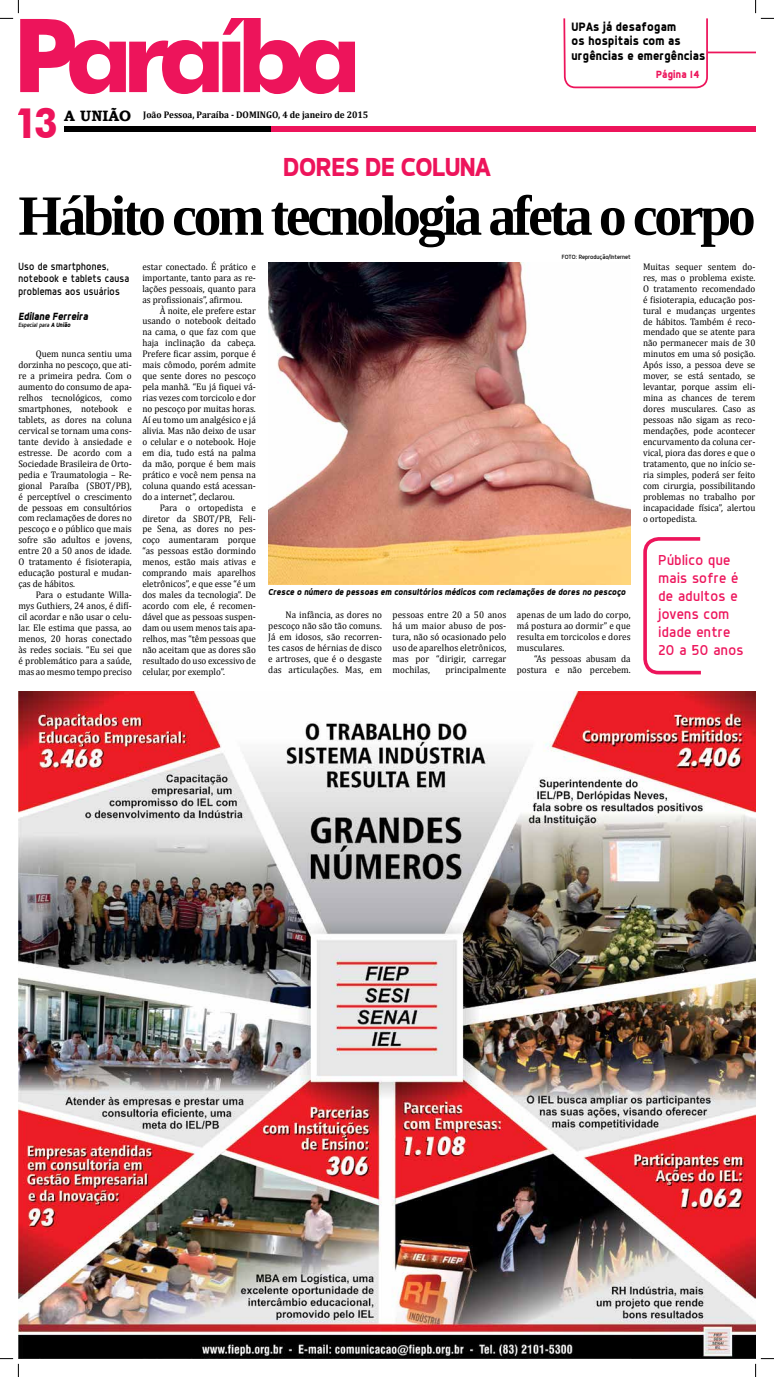
<style>
.page{position:relative;width:774px;height:1377px;background:#fff}
.page>*{position:absolute;margin:0;border:0;box-sizing:border-box;transform-origin:0 0}
.t1{font:700 56.88px "Liberation Serif";letter-spacing:-.06em;color:#000}
.t2{font:700 42px "Futura BT";color:#ed145b;scale:.9 1}
.t3{font:700 26.25px "Dyno";letter-spacing:-.03em;color:#ed145b}
.t4{font:14.53px/18.1px "Dyno";letter-spacing:.03em;color:#ed145b}
.t5{font:700 12.25px/14.7px "Dyno";letter-spacing:.02em;color:#000;scale:.95 1}
.t6{font:10.5px/12.6px "Dyno";letter-spacing:.03em;color:#000;scale:.93 1}
.t7{font:italic 700 10.5px "Dyno";color:#000;scale:.95 1}
.t8{font:700 10.5px "Dyno";letter-spacing:.02em;color:#ed145b;scale:.95 1}
.t9{font:9.62px/10.9px "Cambria";color:#000;text-align:justify;scale:.95 1}
.t10{font:700 9.62px "Cambria";color:#000;scale:.95 1}
.t11{font:italic 700 8.75px "Dyno";letter-spacing:.01em;color:#000;scale:.95 1}
.t12{font:6.12px "Dyno";color:#000}
.t13{font:italic 6.12px "Dyno";color:#000;scale:.95 1}
.s1{font-family:"Bookman Old Style";font-size:14.96px}
.s2{font-weight:700}
</style>
<div class="page">
<div style="left:64px;top:126px;width:207px;height:5px;background:#000"></div>
<div style="left:271px;top:126px;width:484px;height:5px;background:#ed145b"></div>
<svg style="left:562px;top:18px;width:146px;height:114px"></svg>
<hr style="left:707px;top:52px;width:48px;height:1px;background:#ed145b">
<img style="left:268px;top:262px;width:362px;height:322px">
<svg style="left:643px;top:537px;width:58px;height:138px"></svg>
<img style="left:18px;top:692px;width:737px;height:666px">
<svg style="left:0;top:0;width:355px;height:94px"></svg>
<svg style="left:0;top:1357px;width:19px;height:19px"></svg>
<svg style="left:755px;top:0;width:18px;height:19px"></svg>
<svg style="left:754px;top:1357px;width:19px;height:19px"></svg>
<h2 class="t2" style="left:15px;top:97px;width:49px">13</h2>
<p class="t10" style="left:64px;top:108px;width:321px"><span class="s1">A UNIÃO</span> João Pessoa, Paraíba - DOMINGO, 4 de janeiro de 2015</p>
<h3 class="t3" style="left:283px;top:151px;width:207px">dores de coluna</h3>
<p class="t5" style="left:571px;top:19px;width:142px">UPAs já desafogam<br>os hospitais com as urgências e emergências</p>
<p class="t8" style="left:656px;top:68px;width:47px">Página 14</p>
<h1 class="t1" style="left:18px;top:177px;width:738px">Hábito com tecnologia afeta o corpo</h1>
<p class="t6" style="left:18px;top:260px;width:121px">Uso de smartphones, notebook e tablets causa problemas aos usuários</p>
<p class="t7" style="left:18px;top:310px;width:75px">Edilane Ferreira</p>
<p class="t13" style="left:18px;top:322px;width:56px">Especial para <span class="s2">A União</span></p>
<p class="t9" style="left:18px;top:348px;width:121px;text-indent:17px">Quem nunca sentiu uma dorzinha no pescoço, que ati&shy;re a primeira pedra. Com o aumento do consumo de apa&shy;relhos tecnológicos, como smartphones, notebook e tablets, as dores na coluna cervical se tornam uma cons&shy;tante devido à ansiedade e estresse. De acordo com a Sociedade Brasileira de Orto&shy;pedia e Traumatologia – Re&shy;gional Paraíba (SBOT/PB), é perceptível o crescimento de pessoas em consultórios com reclamações de dores no pescoço e o público que mais sofre são adultos e jovens, entre 20 a 50 anos de idade.<br>O tratamento é fisioterapia, educação postural e mudan&shy;ças de hábitos.</p>
<p class="t9" style="left:18px;top:589px;width:121px;text-indent:17px">Para o estudante Willa&shy;mys Guthiers, 24 anos, é difí&shy;cil acordar e não usar o celu&shy;lar. Ele estima que passa, ao menos, 20 horas conectado às redes sociais. “Eu sei que é problemático para a saúde, mas ao mesmo tempo preciso</p>
<p class="t9" style="left:142px;top:261px;width:121px">estar conectado. É prático e importante, tanto para as re&shy;lações pessoais, quanto para as profissionais”, afirmou.</p>
<p class="t9" style="left:142px;top:305px;width:121px;text-indent:17px">À noite, ele prefere estar usando o notebook deitado na cama, o que faz com que haja inclinação da cabeça.<br>Prefere ficar assim, porque é mais cômodo, porém admite que sente dores no pescoço pela manhã. “Eu já fiquei vá&shy;rias vezes com torcicolo e dor no pescoço por muitas horas.<br>Aí eu tomo um analgésico e já alivia. Mas não deixo de usar o celular e o notebook. Hoje em dia, tudo está na palma da mão, porque é bem mais prático e você nem pensa na coluna quando está acessan&shy;do a internet”, declarou.</p>
<p class="t9" style="left:142px;top:501px;width:121px;text-indent:17px">Para o ortopedista e diretor da SBOT/PB, Feli&shy;pe Sena, as dores no pes&shy;coço aumentaram porque “as pessoas estão dormindo menos, estão mais ativas e comprando mais aparelhos eletrônicos”, e que esse “é um dos males da tecnologia”. De acordo com ele, é recomen&shy;dável que as pessoas suspen&shy;dam ou usem menos tais apa&shy;relhos, mas “têm pessoas que não aceitam que as dores são resultado do uso excessivo de celular, por exemplo”.</p>
<p class="t12" style="left:561px;top:253px;width:70px">FOTO: Reprodução/Internet</p>
<p class="t11" style="left:268px;top:586px;width:378px">Cresce o número de pessoas em consultórios médicos com reclamações de dores no pescoço</p>
<p class="t9" style="left:268px;top:609px;width:121px;text-indent:17px">Na infância, as dores no pescoço não são tão comuns.<br>Já em idosos, são recorren&shy;tes casos de hérnias de disco e artroses, que é o desgaste das articulações. Mas, em</p>
<p class="t9" style="left:392px;top:609px;width:121px">pessoas entre 20 a 50 anos há um maior abuso de pos&shy;tura, não só ocasionado pelo uso de aparelhos eletrônicos, mas por “dirigir, carregar mochilas,</p>
<p class="t9" style="left:445px;top:663px;width:66px">principalmente</p>
<p class="t9" style="left:516px;top:609px;width:121px">apenas de um lado do corpo, má postura ao dormir” e que resulta em torcicolos e dores musculares.</p>
<p class="t9" style="left:516px;top:652px;width:121px;text-align:right">“As pessoas abusam da postura e não percebem.</p>
<p class="t9" style="left:643px;top:261px;width:120px">Muitas sequer sentem do&shy;res, mas o problema existe.<br>O tratamento recomendado é fisioterapia, educação pos&shy;tural e mudanças urgentes de hábitos. Também é reco&shy;mendado que se atente para não permanecer mais de 30 minutos em uma só posição.<br>Após isso, a pessoa deve se mover, se está sentado, se levantar, porque assim eli&shy;mina as chances de terem dores musculares. Caso as pessoas não sigam as reco&shy;mendações, pode acontecer encurvamento da coluna cer&shy;vical, piora das dores e que o tratamento, que no início se&shy;ria simples, poderá ser feito com cirurgia, possibilitando problemas no trabalho por incapacidade física”, alertou o ortopedista.</p>
<h3 class="t4" style="left:658px;top:550px;width:86px">Público que mais sofre é de adultos e jovens com idade entre<br>20 a 50 anos</h3>
</div>
